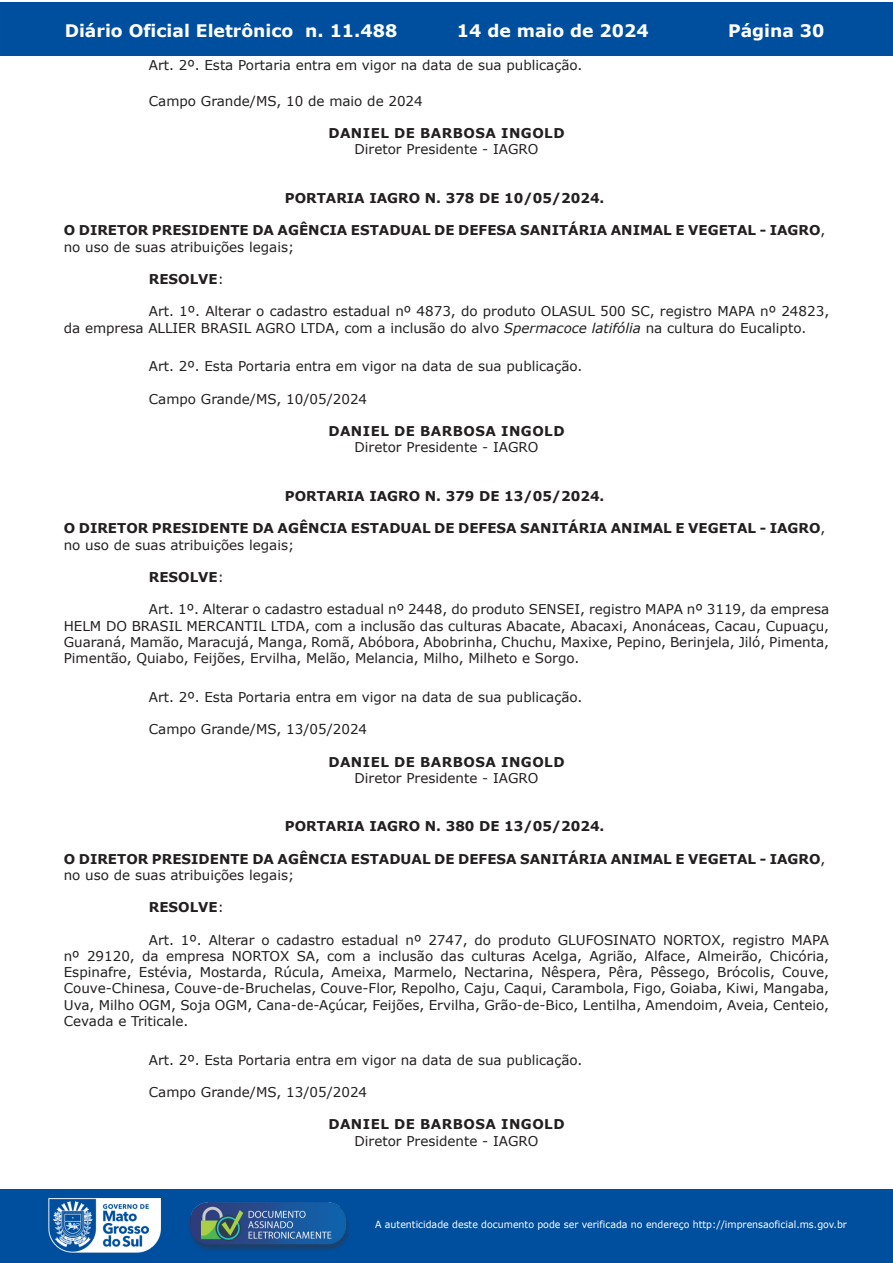
<style>
.page{position:relative;width:893px;height:1263px;background:#fff}
.page>*{position:absolute;margin:0;border:0;box-sizing:border-box;transform-origin:0 0}
.t1{font:700 17.25px "Verdana";color:#fff}
.t2{font:13.5px/16.2px "Verdana";color:#231f20;text-align:justify}
.t3{font:700 13.5px/16.2px "Verdana";color:#231f20}
.t4{font:700 13.5px "Verdana";letter-spacing:.035em;color:#231f20}
.t5{font:9.9px "Verdana";color:#fff;scale:.95 1}
.s1{font-weight:400}
.s2{font-style:italic}
</style>
<div class="page">
<div style="left:0;top:2px;width:893px;height:53px;background:#004f9f"></div>
<div style="left:1px;top:1189px;width:892px;height:74px;background:#004f9f"></div>
<img style="left:49px;top:1198px;width:111px;height:54px">
<img style="left:185px;top:1201px;width:168px;height:54px">
<p class="t1" style="left:65px;top:18px;width:334px">Diário Oficial Eletrônico n. 11.488</p>
<p class="t1" style="left:457px;top:18px;width:193px">14 de maio de 2024</p>
<p class="t1" style="left:728px;top:18px;width:98px">Página 30</p>
<p class="t2" style="left:149px;top:57px;width:435px">Art. 2º. Esta Portaria entra em vigor na data de sua publicação.</p>
<p class="t2" style="left:149px;top:93px;width:275px">Campo Grande/MS, 10 de maio de 2024</p>
<p class="t4" style="left:328px;top:124px;width:238px">DANIEL DE BARBOSA INGOLD</p>
<p class="t2" style="left:354px;top:141px;width:186px">Diretor Presidente - IAGRO</p>
<p class="t3" style="left:285px;top:190px;width:321px">PORTARIA IAGRO N. 378 DE 10/05/2024.</p>
<p class="t3" style="left:64px;top:222px;width:763px">O DIRETOR PRESIDENTE DA AGÊNCIA ESTADUAL DE DEFESA SANITÁRIA ANIMAL E VEGETAL - IAGRO<span class="s1">, no uso de suas atribuições legais;</span></p>
<p class="t3" style="left:149px;top:271px;width:77px">RESOLVE<span class="s1">:</span></p>
<p class="t2" style="left:64px;top:303px;width:767px;text-indent:85px">Art. 1º. Alterar o cadastro estadual nº 4873, do produto OLASUL 500 SC, registro MAPA nº 24823, da empresa ALLIER BRASIL AGRO LTDA, com a inclusão do alvo <span class="s2">Spermacoce latifólia</span> na cultura do Eucalipto.</p>
<p class="t2" style="left:149px;top:358px;width:435px">Art. 2º. Esta Portaria entra em vigor na data de sua publicação.</p>
<p class="t2" style="left:149px;top:391px;width:220px">Campo Grande/MS, 10/05/2024</p>
<p class="t4" style="left:328px;top:422px;width:238px">DANIEL DE BARBOSA INGOLD</p>
<p class="t2" style="left:354px;top:439px;width:186px">Diretor Presidente - IAGRO</p>
<p class="t3" style="left:285px;top:488px;width:321px">PORTARIA IAGRO N. 379 DE 13/05/2024.</p>
<p class="t3" style="left:64px;top:520px;width:763px">O DIRETOR PRESIDENTE DA AGÊNCIA ESTADUAL DE DEFESA SANITÁRIA ANIMAL E VEGETAL - IAGRO<span class="s1">, no uso de suas atribuições legais;</span></p>
<p class="t3" style="left:149px;top:569px;width:77px">RESOLVE<span class="s1">:</span></p>
<p class="t2" style="left:64px;top:601px;width:767px;text-indent:85px">Art. 1º. Alterar o cadastro estadual nº 2448, do produto SENSEI, registro MAPA nº 3119, da empresa HELM DO BRASIL MERCANTIL LTDA, com a inclusão das culturas Abacate, Abacaxi, Anonáceas, Cacau, Cupuaçu, Guaraná, Mamão, Maracujá, Manga, Romã, Abóbora, Abobrinha, Chuchu, Maxixe, Pepino, Berinjela, Jiló, Pimenta, Pimentão, Quiabo, Feijões, Ervilha, Melão, Melancia, Milho, Milheto e Sorgo.</p>
<p class="t2" style="left:149px;top:689px;width:435px">Art. 2º. Esta Portaria entra em vigor na data de sua publicação.</p>
<p class="t2" style="left:149px;top:721px;width:220px">Campo Grande/MS, 13/05/2024</p>
<p class="t4" style="left:328px;top:752px;width:238px">DANIEL DE BARBOSA INGOLD</p>
<p class="t2" style="left:354px;top:770px;width:186px">Diretor Presidente - IAGRO</p>
<p class="t3" style="left:285px;top:818px;width:321px">PORTARIA IAGRO N. 380 DE 13/05/2024.</p>
<p class="t3" style="left:64px;top:850px;width:763px">O DIRETOR PRESIDENTE DA AGÊNCIA ESTADUAL DE DEFESA SANITÁRIA ANIMAL E VEGETAL - IAGRO<span class="s1">, no uso de suas atribuições legais;</span></p>
<p class="t3" style="left:149px;top:899px;width:77px">RESOLVE<span class="s1">:</span></p>
<p class="t2" style="left:64px;top:932px;width:767px;text-indent:85px">Art. 1º. Alterar o cadastro estadual nº 2747, do produto GLUFOSINATO NORTOX, registro MAPA nº 29120, da empresa NORTOX SA, com a inclusão das culturas Acelga, Agrião, Alface, Almeirão, Chicória, Espinafre, Estévia, Mostarda, Rúcula, Ameixa, Marmelo, Nectarina, Nêspera, Pêra, Pêssego, Brócolis, Couve, Couve-Chinesa, Couve-de-Bruchelas, Couve-Flor, Repolho, Caju, Caqui, Carambola, Figo, Goiaba, Kiwi, Mangaba, Uva, Milho OGM, Soja OGM, Cana-de-Açúcar, Feijões, Ervilha, Grão-de-Bico, Lentilha, Amendoim, Aveia, Centeio, Cevada e Triticale.</p>
<p class="t2" style="left:149px;top:1051px;width:435px">Art. 2º. Esta Portaria entra em vigor na data de sua publicação.</p>
<p class="t2" style="left:149px;top:1084px;width:220px">Campo Grande/MS, 13/05/2024</p>
<p class="t4" style="left:328px;top:1115px;width:238px">DANIEL DE BARBOSA INGOLD</p>
<p class="t2" style="left:354px;top:1132px;width:186px">Diretor Presidente - IAGRO</p>
<p class="t5" style="left:375px;top:1218px;width:498px">A autenticidade deste documento pode ser verificada no endereço http://imprensaoficial.ms.gov.br</p>
</div>
